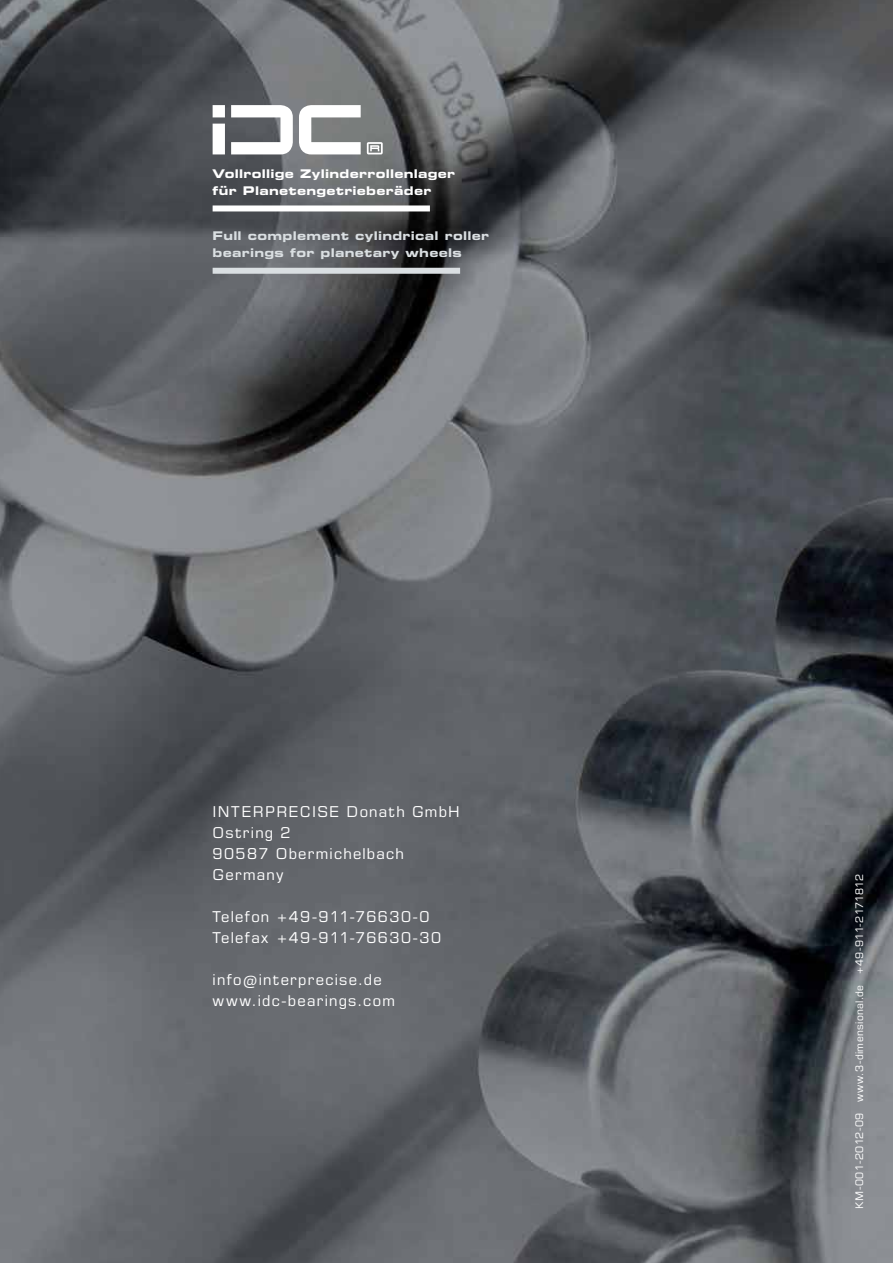
<style>
.page{position:relative;width:893px;height:1263px;background:#fff}
.page>*{position:absolute;margin:0;border:0;box-sizing:border-box;transform-origin:0 0}
.t1{font:15px/21px "Eurostile LT Std";letter-spacing:.085em;color:#fff}
.t2{font:12px/16.8px "Eurostile LT Std Bold Ex 2";letter-spacing:.025em;color:#dadfe2}
.t3{font:12px/16.8px "Eurostile LT Std Bold Ex 2";letter-spacing:.025em;color:#fff}
.t4{font:10.5px "Eurostile LT Std";letter-spacing:.03em;color:#fff}
</style>
<div class="page">
<img style="left:0;top:0;width:893px;height:1263px">
<svg style="left:213px;top:105px;width:170px;height:49px"></svg>
<svg style="left:27px;top:12px;width:52px;height:38px;background:#474a4d"></svg>
<div style="left:213px;top:205px;width:217px;height:6px;background:#fff"></div>
<div style="left:213px;top:268px;width:247px;height:6px;background:#dadfe2"></div>
<p class="t3" style="left:213px;top:165px;width:244px">Vollrollige Zylinderrollenlager für Planetengetrieberäder</p>
<p class="t2" style="left:213px;top:227px;width:278px">Full complement cylindrical roller bearings for planetary wheels</p>
<p class="t1" style="left:213px;top:800px;width:249px">INTERPRECISE Donath GmbH<br>Ostring 2<br>90587 Obermichelbach<br>Germany</p>
<p class="t1" style="left:213px;top:905px;width:230px">Telefon +49-911-76630-0<br>Telefax +49-911-76630-30</p>
<p class="t1" style="left:213px;top:968px;width:184px">info@interprecise.de www.idc-bearings.com</p>
<p class="t4" style="left:853px;top:1209px;width:336px;rotate:-90deg">KM-001-2012-09 www.3-dimensional.de +49-911-2171812</p>
</div>
